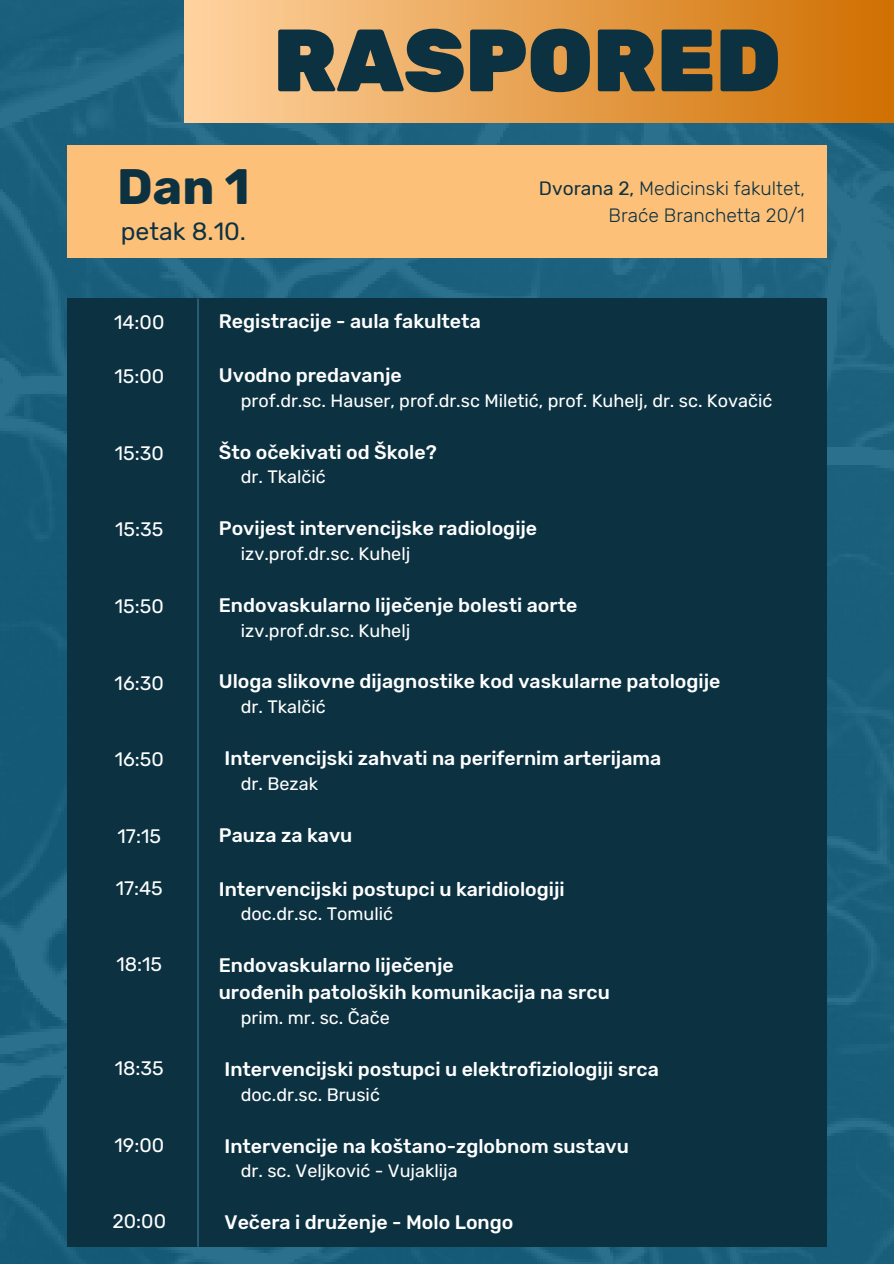
<style>
.page{position:relative;width:894px;height:1264px;background:#fff}
.page>*{position:absolute;margin:0;border:0;box-sizing:border-box;transform-origin:0 0}
.t1{font:900 88.2px "Rubik";color:#0c3242}
.t2{font:700 49.5px "Rubik";color:#0c3242}
.t3{font:24.9px "Rubik";color:#0c3242}
.t4{font:500 19.5px "Rubik";color:#fff}
.t5{font:19.5px "Rubik";color:#fff}
.t6{font:300 19.2px/26.8px "Rubik";color:#0c3242;text-align:right}
.t7{font:18px "Rubik";color:#fff}
.s1{font-weight:400}
</style>
<div class="page">
<img style="left:0;top:0;width:893px;height:1263px">
<div style="left:67px;top:298px;width:759px;height:948px;background:#0c3242"></div>
<div style="left:67px;top:145px;width:759px;height:113px;background:#fdc079"></div>
<div style="left:184px;top:0;width:709px;height:123px;background:linear-gradient(to right,#ffd3a0,#cf7001)"></div>
<hr style="left:197px;top:299px;width:1px;height:947px;background:#407c99">
<p class="t2" style="left:117px;top:158px;width:134px">Dan 1</p>
<p class="t3" style="left:121px;top:216px;width:127px">petak 8.10.</p>
<p class="t1" style="left:273px;top:9px;width:509px">RASPORED</p>
<p class="t6" style="left:538px;top:175px;width:267px"><span class="s1">Dvorana 2,</span> Medicinski fakultet,<br>Braće Branchetta 20/1</p>
<p class="t5" style="left:114px;top:311px;width:52px">14:00</p>
<p class="t5" style="left:114px;top:365px;width:51px">15:00</p>
<p class="t5" style="left:115px;top:441px;width:51px">15:30</p>
<p class="t5" style="left:115px;top:518px;width:50px">15:35</p>
<p class="t5" style="left:115px;top:595px;width:50px">15:50</p>
<p class="t5" style="left:115px;top:671px;width:51px">16:30</p>
<p class="t5" style="left:115px;top:748px;width:51px">16:50</p>
<p class="t5" style="left:118px;top:824px;width:45px">17:15</p>
<p class="t5" style="left:116px;top:876px;width:49px">17:45</p>
<p class="t5" style="left:116px;top:953px;width:47px">18:15</p>
<p class="t5" style="left:115px;top:1056px;width:51px">18:35</p>
<p class="t5" style="left:114px;top:1133px;width:51px">19:00</p>
<p class="t5" style="left:112px;top:1209px;width:55px">20:00</p>
<p class="t4" style="left:219px;top:310px;width:263px">Registracije - aula fakulteta</p>
<p class="t4" style="left:219px;top:364px;width:184px">Uvodno predavanje</p>
<p class="t7" style="left:241px;top:390px;width:533px">prof.dr.sc. Hauser, prof.dr.sc Miletić, prof. Kuhelj, dr. sc. Kovačić</p>
<p class="t4" style="left:219px;top:440px;width:219px">Što očekivati od Škole?</p>
<p class="t7" style="left:241px;top:466px;width:86px">dr. Tkalčić</p>
<p class="t4" style="left:219px;top:517px;width:320px">Povijest intervencijske radiologije</p>
<p class="t7" style="left:241px;top:543px;width:171px">izv.prof.dr.sc. Kuhelj</p>
<p class="t4" style="left:219px;top:593px;width:360px">Endovaskularno liječenje bolesti aorte</p>
<p class="t7" style="left:241px;top:619px;width:171px">izv.prof.dr.sc. Kuhelj</p>
<p class="t4" style="left:219px;top:670px;width:503px">Uloga slikovne dijagnostike kod vaskularne patologije</p>
<p class="t7" style="left:241px;top:696px;width:86px">dr. Tkalčić</p>
<p class="t4" style="left:224px;top:746px;width:438px">Intervencijski zahvati na perifernim arterijama</p>
<p class="t7" style="left:241px;top:773px;width:79px">dr. Bezak</p>
<p class="t4" style="left:219px;top:823px;width:135px">Pauza za kavu</p>
<p class="t4" style="left:219px;top:877px;width:347px">Intervencijski postupci u karidiologiji</p>
<p class="t7" style="left:241px;top:903px;width:154px">doc.dr.sc. Tomulić</p>
<p class="t4" style="left:219px;top:954px;width:236px">Endovaskularno liječenje</p>
<p class="t4" style="left:219px;top:981px;width:392px">urođenih patoloških komunikacija na srcu</p>
<p class="t7" style="left:241px;top:1007px;width:150px">prim. mr. sc. Čače</p>
<p class="t4" style="left:224px;top:1057px;width:435px">Intervencijski postupci u elektrofiziologiji srca</p>
<p class="t7" style="left:241px;top:1083px;width:140px">doc.dr.sc. Brusić</p>
<p class="t4" style="left:224px;top:1134px;width:406px">Intervencije na koštano-zglobnom sustavu</p>
<p class="t7" style="left:241px;top:1160px;width:218px">dr. sc. Veljković - Vujaklija</p>
<p class="t4" style="left:224px;top:1210px;width:290px">Večera i druženje - Molo Longo</p>
</div>
